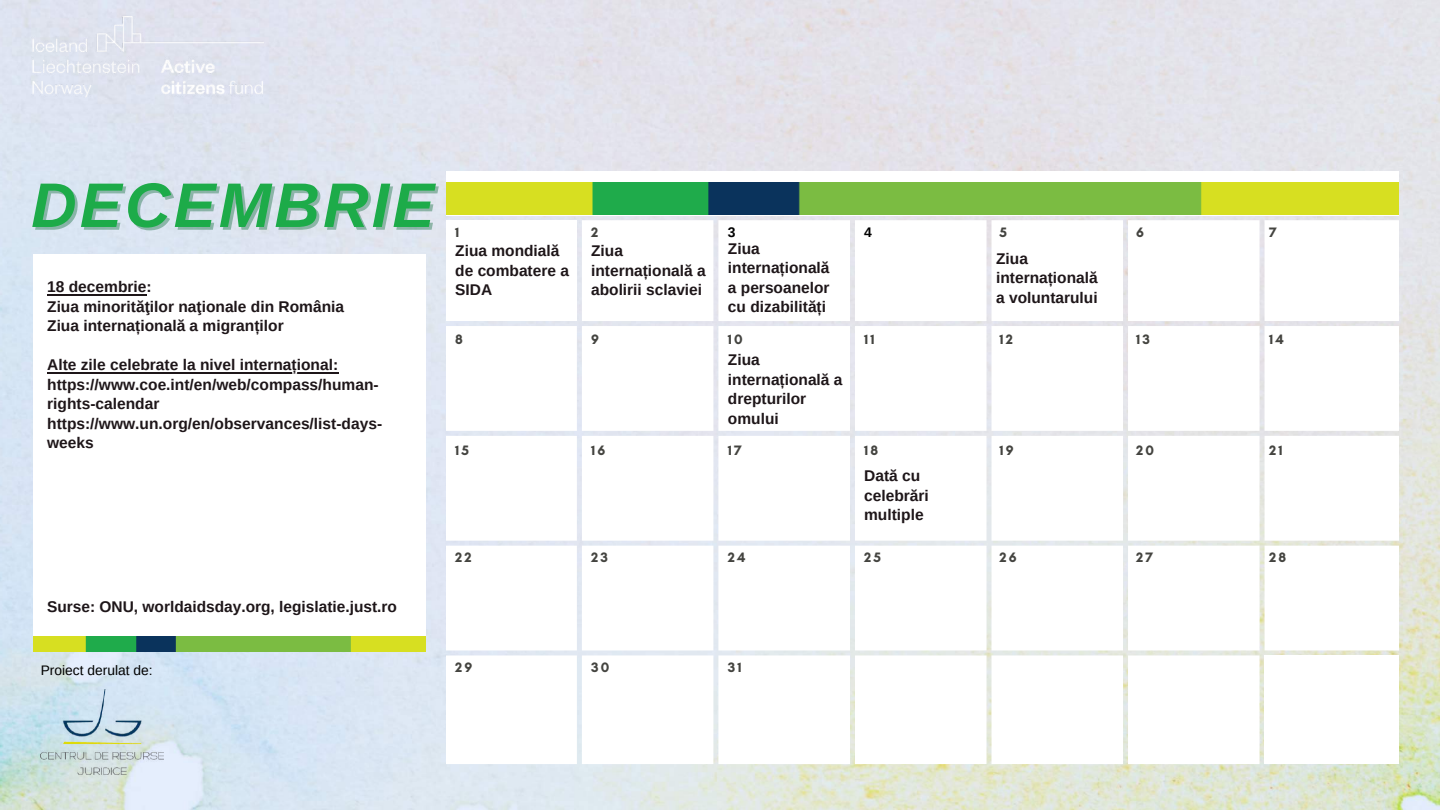
<style>
.page{position:relative;width:1440px;height:810px;background:#fff}
.page>*{position:absolute;margin:0;border:0;box-sizing:border-box;transform-origin:0 0}
.t1{font:italic 700 63px "Arimo";letter-spacing:.05em;color:#1dab49}
.t2{font:700 15.5px/19.5px "Arimo";color:#1e1619}
.t3{font:700 13.9px "Glacial Indifference";letter-spacing:.15em;color:#444440}
.t4{font:700 13.9px "Arimo";color:#000}
.t5{font:13.8px "Arimo";color:#000}
</style>
<div class="page">
<img style="left:0;top:0;width:1440px;height:810px">
<svg style="left:447px;top:220px;width:951px;height:544px"></svg>
<div style="left:1265px;top:655px;width:133px;height:109px;background:#fff"></div>
<div style="left:447px;top:171px;width:951px;height:44px;background:#fff"></div>
<img style="left:447px;top:182px;width:951px;height:32px">
<div style="left:33px;top:254px;width:392px;height:396px;background:#fff"></div>
<img style="left:33px;top:637px;width:392px;height:14px">
<hr style="left:47px;top:294px;width:100px;height:1px;background:#1e1619">
<hr style="left:47px;top:372px;width:291px;height:1px;background:#1e1619">
<img style="left:32px;top:17px;width:232px;height:81px">
<img style="left:41px;top:690px;width:122px;height:84px">
<h1 class="t1" style="left:31px;top:170px;width:405px">DECEMBRIE</h1>
<p class="t2" style="left:47px;top:277px;width:298px">18 decembrie:<br>Ziua minorităţilor naţionale din România<br>Ziua internațională a migranților</p>
<p class="t2" style="left:47px;top:355px;width:337px">Alte zile celebrate la nivel internațional: https://www.coe.int/en/web/compass/human&shy;rights-calendar https://www.un.org/en/observances/list-days&shy;weeks</p>
<p class="t2" style="left:47px;top:597px;width:351px">Surse: ONU, worldaidsday.org, legislatie.just.ro</p>
<p class="t5" style="left:41px;top:663px;width:113px">Proiect derulat de:</p>
<p class="t3" style="left:455px;top:224px;width:6px">1</p>
<p class="t3" style="left:591px;top:224px;width:9px">2</p>
<p class="t4" style="left:728px;top:224px;width:9px">3</p>
<p class="t4" style="left:864px;top:224px;width:9px">4</p>
<p class="t3" style="left:1000px;top:224px;width:9px">5</p>
<p class="t3" style="left:1136px;top:224px;width:9px">6</p>
<p class="t3" style="left:1269px;top:224px;width:9px">7</p>
<p class="t2" style="left:455px;top:241px;width:115px">Ziua mondială de combatere a<br>SIDA</p>
<p class="t2" style="left:591px;top:241px;width:116px">Ziua internațională a abolirii sclaviei</p>
<p class="t2" style="left:728px;top:239px;width:103px">Ziua internațională a persoanelor cu dizabilități</p>
<p class="t2" style="left:996px;top:249px;width:103px">Ziua internațională a voluntarului</p>
<p class="t3" style="left:455px;top:331px;width:9px">8</p>
<p class="t3" style="left:591px;top:331px;width:9px">9</p>
<p class="t3" style="left:728px;top:331px;width:16px">10</p>
<p class="t3" style="left:864px;top:331px;width:12px">11</p>
<p class="t3" style="left:1000px;top:331px;width:15px">12</p>
<p class="t3" style="left:1136px;top:331px;width:15px">13</p>
<p class="t3" style="left:1269px;top:331px;width:16px">14</p>
<p class="t2" style="left:728px;top:350px;width:116px">Ziua internațională a drepturilor omului</p>
<p class="t3" style="left:455px;top:442px;width:15px">15</p>
<p class="t3" style="left:591px;top:442px;width:16px">16</p>
<p class="t3" style="left:728px;top:442px;width:15px">17</p>
<p class="t3" style="left:864px;top:442px;width:15px">18</p>
<p class="t3" style="left:1000px;top:442px;width:16px">19</p>
<p class="t3" style="left:1136px;top:442px;width:19px">20</p>
<p class="t3" style="left:1269px;top:442px;width:15px">21</p>
<p class="t2" style="left:864px;top:466px;width:66px">Dată cu celebrări multiple</p>
<p class="t3" style="left:455px;top:549px;width:18px">22</p>
<p class="t3" style="left:591px;top:549px;width:18px">23</p>
<p class="t3" style="left:728px;top:549px;width:19px">24</p>
<p class="t3" style="left:864px;top:549px;width:18px">25</p>
<p class="t3" style="left:1000px;top:549px;width:19px">26</p>
<p class="t3" style="left:1136px;top:549px;width:18px">27</p>
<p class="t3" style="left:1269px;top:549px;width:19px">28</p>
<p class="t3" style="left:455px;top:659px;width:19px">29</p>
<p class="t3" style="left:591px;top:659px;width:20px">30</p>
<p class="t3" style="left:728px;top:659px;width:15px">31</p>
</div>
